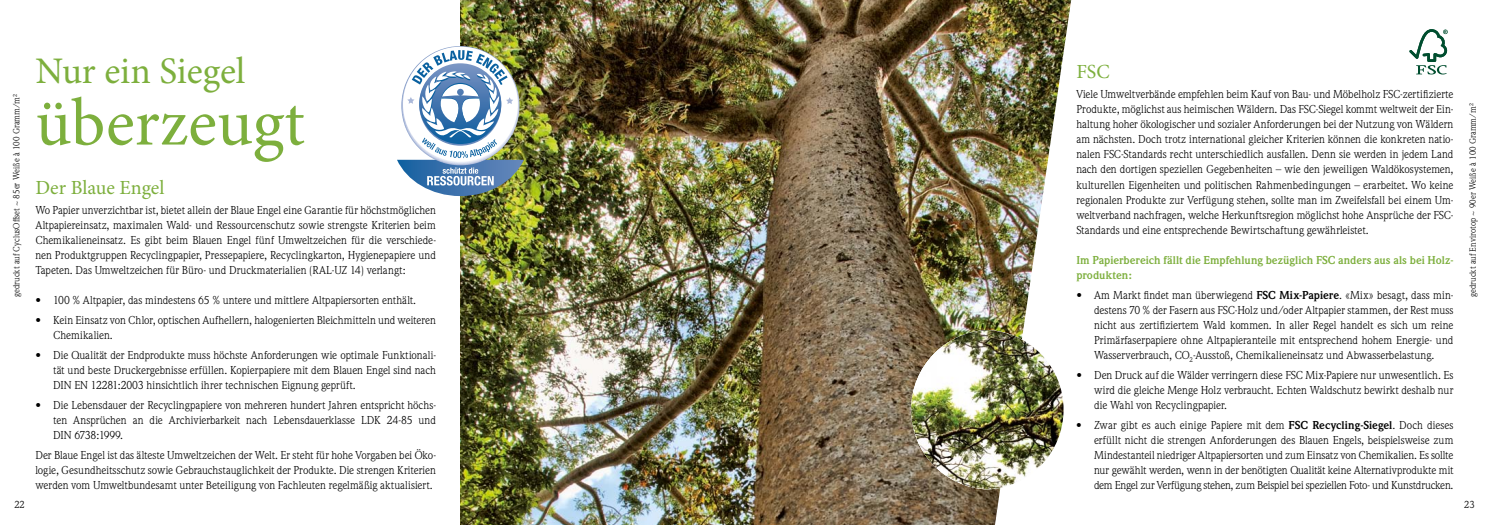
<style>
.page{position:relative;width:1489px;height:525px;background:#fff}
.page>*{position:absolute;margin:0;border:0;box-sizing:border-box;transform-origin:0 0}
.t1{font:67.5px "Minion Pro";color:#7daf3d}
.t2{font:37.5px "Minion Pro";color:#7daf3d}
.t3{font:20px "Minion Pro";color:#7daf3d}
.t4{font:11.25px/15px "Weidemann";color:#000;text-align:justify}
.t5{font:700 11.25px/15px "Weidemann";color:#7daf3d}
.t6{font:10px "Weidemann";color:#000}
.t7{font:8.75px "Weidemann Std";color:#000}
.s1{font-weight:700}
</style>
<div class="page">
<img style="left:459px;top:0;width:612px;height:524px">
<img style="left:911px;top:330px;width:152px;height:159px">
<svg style="left:1409px;top:29px;width:38px;height:45px"></svg>
<img style="left:397px;top:50px;width:127px;height:146px">
<h2 class="t2" style="left:35px;top:48px;width:211px">Nur ein Siegel</h2>
<h1 class="t1" style="left:35px;top:82px;width:271px">überzeugt</h1>
<h3 class="t3" style="left:35px;top:175px;width:130px">Der Blaue Engel</h3>
<p class="t4" style="left:35px;top:202px;width:402px">Wo Papier unverzichtbar ist, bietet allein der Blaue Engel eine Garantie für höchstmöglichen Altpapiereinsatz, maximalen Wald- und Ressourcenschutz sowie strengste Kriterien beim Chemikalieneinsatz. Es gibt beim Blauen Engel fünf Umweltzeichen für die verschiede&shy;nen Produktgruppen Recyclingpapier, Pressepapiere, Recyclingkarton, Hygienepapiere und Tapeten. Das Umweltzeichen für Büro- und Druckmaterialien (RAL-UZ 14) verlangt:</p>
<p class="t4" style="left:35px;top:292px;width:382px">• 100 % Altpapier, das mindestens 65 % untere und mittlere Altpapiersorten enthält.</p>
<p class="t4" style="left:53px;top:312px;width:384px;text-indent:-18px">• Kein Einsatz von Chlor, optischen Aufhellern, halogenierten Bleichmitteln und weiteren<br>Chemikalien.</p>
<p class="t4" style="left:53px;top:347px;width:384px;text-indent:-18px">• Die Qualität der Endprodukte muss höchste Anforderungen wie optimale Funktionali&shy;tät und beste Druckergebnisse erfüllen. Kopierpapiere mit dem Blauen Engel sind nach DIN EN 12281:2003 hinsichtlich ihrer technischen Eignung geprüft.</p>
<p class="t4" style="left:53px;top:397px;width:384px;text-indent:-18px">• Die Lebensdauer der Recyclingpapiere von mehreren hundert Jahren entspricht höchs&shy;ten Ansprüchen an die Archivierbarkeit nach Lebensdauerklasse LDK 24-85 und DIN 6738:1999.</p>
<p class="t4" style="left:35px;top:447px;width:402px">Der Blaue Engel ist das älteste Umweltzeichen der Welt. Er steht für hohe Vorgaben bei Öko&shy;logie, Gesundheitsschutz sowie Gebrauchstauglichkeit der Produkte. Die strengen Kriterien werden vom Umweltbundesamt unter Beteiligung von Fachleuten regelmäßig aktualisiert.</p>
<h3 class="t3" style="left:1076px;top:60px;width:35px">FSC</h3>
<p class="t4" style="left:1076px;top:87px;width:379px">Viele Umweltverbände empfehlen beim Kauf von Bau- und Möbelholz FSC-zertifizierte Produkte, möglichst aus heimischen Wäldern. Das FSC-Siegel kommt weltweit der Ein&shy;haltung hoher ökologischer und sozialer Anforderungen bei der Nutzung von Wäldern am nächsten. Doch trotz international gleicher Kriterien können die konkreten natio&shy;nalen FSC-Standards recht unterschiedlich ausfallen. Denn sie werden in jedem Land nach den dortigen speziellen Gegebenheiten – wie den jeweiligen Waldökosystemen, kulturellen Eigenheiten und politischen Rahmenbedingungen – erarbeitet. Wo keine regionalen Produkte zur Verfügung stehen, sollte man im Zweifelsfall bei einem Um&shy;weltverband nachfragen, welche Herkunftsregion möglichst hohe Ansprüche der FSC-Standards und eine entsprechende Bewirtschaftung gewährleistet.</p>
<p class="t5" style="left:1076px;top:252px;width:379px">Im Papierbereich fällt die Empfehlung bezüglich FSC anders aus als bei Holz&shy;produkten:</p>
<p class="t4" style="left:1093px;top:287px;width:361px;text-indent:-18px">• Am Markt findet man überwiegend <span class="s1">FSC Mix-Papiere</span>. «Mix» besagt, dass min&shy;destens 70 % der Fasern aus FSC-Holz und/oder Altpapier stammen, der Rest muss nicht aus zertifiziertem Wald kommen. In aller Regel handelt es sich um reine Primärfaserpapiere ohne Altpapieranteile mit entsprechend hohem Energie- und Wasserverbrauch, CO<sub>2</sub>-Ausstoß, Chemikalieneinsatz und Abwasserbelastung.</p>
<p class="t4" style="left:1093px;top:367px;width:361px;text-indent:-18px">• Den Druck auf die Wälder verringern diese FSC Mix-Papiere nur unwesentlich. Es wird die gleiche Menge Holz verbraucht. Echten Waldschutz bewirkt deshalb nur die Wahl von Recyclingpapier.</p>
<p class="t4" style="left:1093px;top:417px;width:361px;text-indent:-18px">• Zwar gibt es auch einige Papiere mit dem <span class="s1">FSC Recycling-Siegel</span>. Doch dieses erfüllt nicht die strengen Anforderungen des Blauen Engels, beispielsweise zum Mindestanteil niedriger Altpapiersorten und zum Einsatz von Chemikalien. Es sollte nur gewählt werden, wenn in der benötigten Qualität keine Alternativprodukte mit dem Engel zur Verfügung stehen, zum Beispiel bei speziellen Foto- und Kunstdrucken.</p>
<p class="t7" style="left:11px;top:297px;width:204px;rotate:-90deg">gedruckt auf CyclusOffset ~ 85er Weiße à 100 Gramm/m²</p>
<p class="t7" style="left:1467px;top:297px;width:195px;rotate:-90deg">gedruckt auf Envirotop ~ 90er Weiße à 100 Gramm/m²</p>
<p class="t6" style="left:14px;top:498px;width:12px">22</p>
<p class="t6" style="left:1463px;top:498px;width:12px">23</p>
</div>
